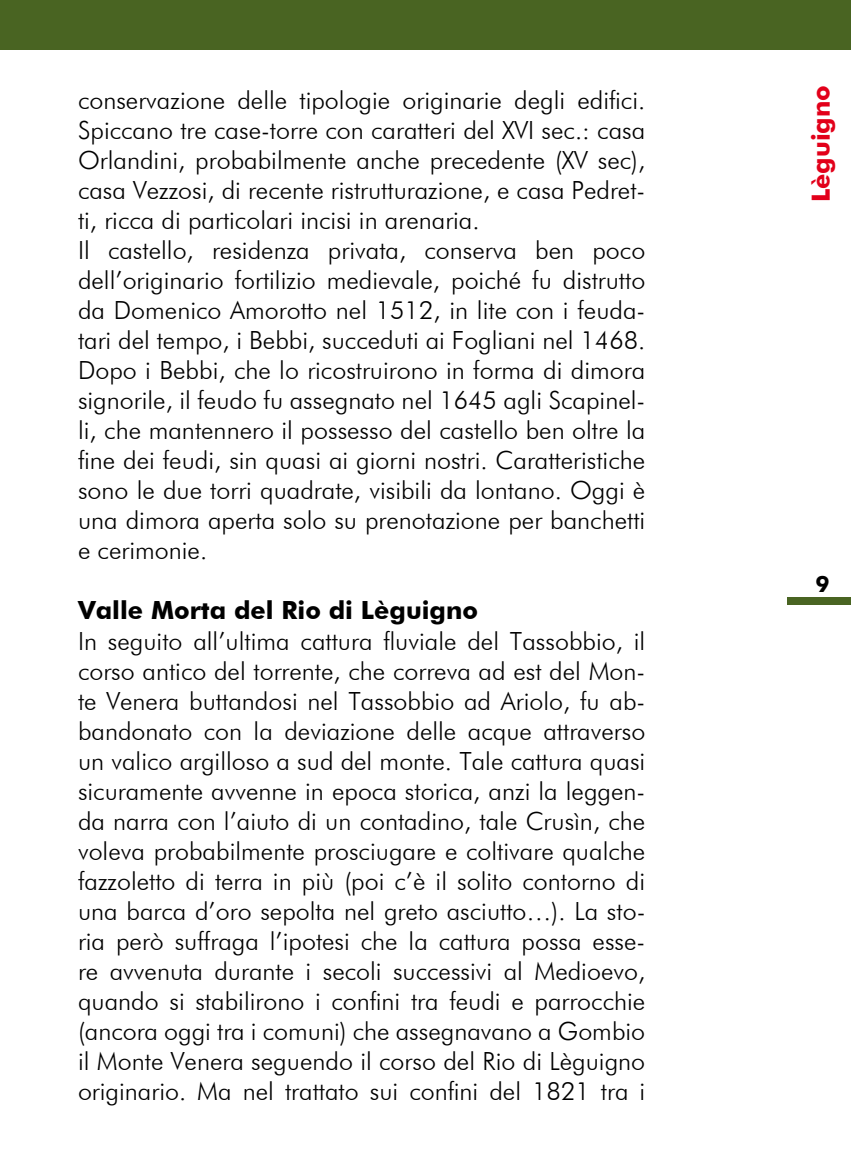
<style>
.page{position:relative;width:851px;height:1170px;background:#fff}
.page>*{position:absolute;margin:0;border:0;box-sizing:border-box;transform-origin:0 0}
.t1{font:300 25px/30px "Futura BT";color:#000}
.t2{font:700 25px "Futura BT";color:#000}
.t3{font:700 25px "Futura BT";color:#e2001a}
.t4{font:700 22.5px "Futura BT";color:#000}
</style>
<div class="page">
<div style="left:0;top:0;width:850px;height:50px;background:#496422"></div>
<div style="left:787px;top:597px;width:63px;height:7px;background:#496422"></div>
<p class="t1" style="left:78px;top:85px;width:568px">conservazione delle tipologie originarie degli edifici.<br>Spiccano tre case-torre con caratteri del XVI sec.: casa Orlandini, probabilmente anche precedente (XV sec), casa Vezzosi, di recente ristrutturazione, e casa Pedret&shy;ti, ricca di particolari incisi in arenaria.<br>Il castello, residenza privata, conserva ben poco dell’originario fortilizio medievale, poiché fu distrutto da Domenico Amorotto nel 1512, in lite con i feuda&shy;tari del tempo, i Bebbi, succeduti ai Fogliani nel 1468.<br>Dopo i Bebbi, che lo ricostruirono in forma di dimora signorile, il feudo fu assegnato nel 1645 agli Scapinel&shy;li, che mantennero il possesso del castello ben oltre la fine dei feudi, sin quasi ai giorni nostri. Caratteristiche sono le due torri quadrate, visibili da lontano. Oggi è una dimora aperta solo su prenotazione per banchetti e cerimonie.</p>
<p class="t2" style="left:78px;top:595px;width:401px">Valle Morta del Rio di Lèguigno</p>
<p class="t1" style="left:78px;top:625px;width:568px;text-align:justify">In seguito all’ultima cattura fluviale del Tassobbio, il corso antico del torrente, che correva ad est del Mon&shy;te Venera buttandosi nel Tassobbio ad Ariolo, fu ab&shy;bandonato con la deviazione delle acque attraverso un valico argilloso a sud del monte. Tale cattura quasi sicuramente avvenne in epoca storica, anzi la leggen&shy;da narra con l’aiuto di un contadino, tale Crusìn, che voleva probabilmente prosciugare e coltivare qualche fazzoletto di terra in più (poi c’è il solito contorno di una barca d’oro sepolta nel greto asciutto…). La sto&shy;ria però suffraga l’ipotesi che la cattura possa esse&shy;re avvenuta durante i secoli successivi al Medioevo, quando si stabilirono i confini tra feudi e parrocchie (ancora oggi tra i comuni) che assegnavano a Gombio il Monte Venera seguendo il corso del Rio di Lèguigno originario. Ma nel trattato sui confini del 1821 tra i</p>
<p class="t3" style="left:805px;top:202px;width:119px;rotate:-90deg">Lèguigno</p>
<p class="t4" style="left:815px;top:570px;width:16px">9</p>
</div>
